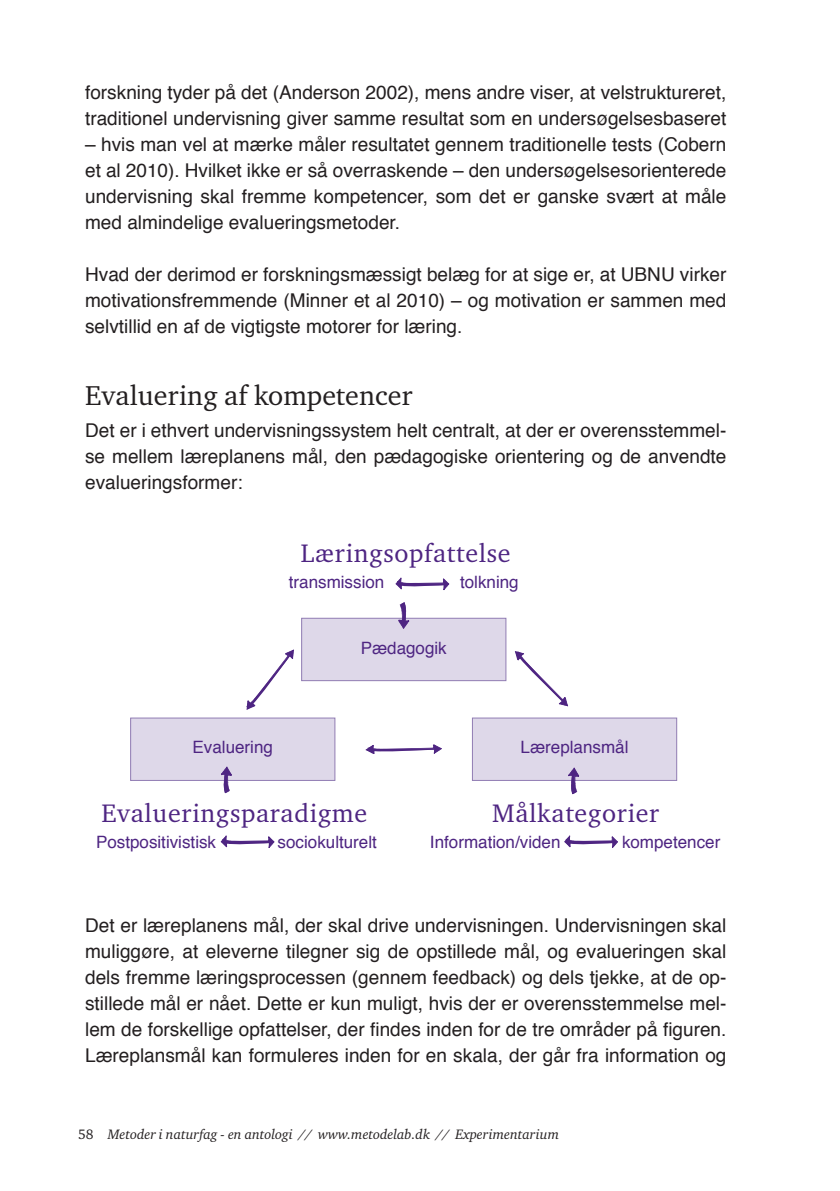
<style>
.page{position:relative;width:840px;height:1191px;background:#fff}
.page>*{position:absolute;margin:0;border:0;box-sizing:border-box;transform-origin:0 0}
.t1{font:28px "Charter ITC";letter-spacing:.005em;color:#231f20}
.t2{font:26px "Charter ITC";letter-spacing:.025em;color:#4e2582}
.t3{font:19px/26px "Helvetica";color:#231f20;text-align:justify}
.t4{font:17px "Helvetica";color:#4e2582}
.t5{font:italic 14px "Charter ITC";color:#231f20}
.s1{font-style:normal}
</style>
<div class="page">
<div style="left:301px;top:618px;width:204px;height:62px;background:#ded8e9"></div>
<div style="left:301px;top:618px;width:205px;height:63px;border:1px solid #927eb4"></div>
<div style="left:131px;top:718px;width:204px;height:62px;background:#ded8e9"></div>
<div style="left:130px;top:717px;width:205px;height:64px;border:1px solid #927eb4"></div>
<div style="left:472px;top:718px;width:204px;height:62px;background:#ded8e9"></div>
<div style="left:471px;top:717px;width:205px;height:64px;border:1px solid #927eb4"></div>
<svg style="left:395px;top:577px;width:54px;height:13px"></svg>
<svg style="left:220px;top:835px;width:54px;height:13px"></svg>
<svg style="left:564px;top:835px;width:53px;height:13px"></svg>
<svg style="left:234px;top:649px;width:60px;height:70px"></svg>
<svg style="left:500px;top:636px;width:68px;height:70px"></svg>
<svg style="left:365px;top:744px;width:77px;height:10px"></svg>
<svg style="left:398px;top:602px;width:12px;height:27px"></svg>
<svg style="left:567px;top:767px;width:12px;height:27px"></svg>
<svg style="left:220px;top:766px;width:12px;height:27px"></svg>
<p class="t3" style="left:85px;top:80px;width:642px">forskning tyder på det (Anderson 2002), mens andre viser, at velstruktureret, traditionel undervisning giver samme resultat som en undersøgelsesbaseret</p>
<p class="t3" style="left:85px;top:132px;width:642px">– hvis man vel at mærke måler resultatet gennem traditionelle tests (Cobern et al 2010). Hvilket ikke er så overraskende – den undersøgelsesorienterede undervisning skal fremme kompetencer, som det er ganske svært at måle med almindelige evalueringsmetoder.</p>
<p class="t3" style="left:85px;top:262px;width:642px">Hvad der derimod er forskningsmæssigt belæg for at sige er, at UBNU virker motivationsfremmende (Minner et al 2010) – og motivation er sammen med selvtillid en af de vigtigste motorer for læring.</p>
<h1 class="t1" style="left:85px;top:378px;width:328px">Evaluering af kompetencer</h1>
<p class="t3" style="left:85px;top:418px;width:642px">Det er i ethvert undervisningssystem helt centralt, at der er overensstemmel&shy;se mellem læreplanens mål, den pædagogiske orientering og de anvendte evalueringsformer:</p>
<h2 class="t2" style="left:301px;top:537px;width:211px">Læringsopfattelse</h2>
<p class="t4" style="left:289px;top:568px;width:97px">transmission</p>
<p class="t4" style="left:460px;top:568px;width:60px">tolkning</p>
<p class="t4" style="left:360px;top:634px;width:87px">Pædagogik</p>
<p class="t4" style="left:192px;top:734px;width:82px">Evaluering</p>
<p class="t4" style="left:520px;top:734px;width:109px">Læreplansmål</p>
<h2 class="t2" style="left:102px;top:797px;width:267px">Evalueringsparadigme</h2>
<p class="t4" style="left:96px;top:828px;width:121px">Postpositivistisk</p>
<p class="t4" style="left:277px;top:828px;width:101px">sociokulturelt</p>
<h2 class="t2" style="left:492px;top:797px;width:168px">Målkategorier</h2>
<p class="t4" style="left:429px;top:828px;width:132px">Information/viden</p>
<p class="t4" style="left:621px;top:828px;width:100px">kompetencer</p>
<p class="t3" style="left:85px;top:912px;width:642px">Det er læreplanens mål, der skal drive undervisningen. Undervisningen skal muliggøre, at eleverne tilegner sig de opstillede mål, og evalueringen skal dels fremme læringsprocessen (gennem feedback) og dels tjekke, at de op&shy;stillede mål er nået. Dette er kun muligt, hvis der er overensstemmelse mel&shy;lem de forskellige opfattelser, der findes inden for de tre områder på figuren.<br>Læreplansmål kan formuleres inden for en skala, der går fra information og</p>
<p class="t5" style="left:78px;top:1125px;width:482px"><span class="s1">58</span> Metoder i naturfag - en antologi // www.metodelab.dk // Experimentarium</p>
</div>
